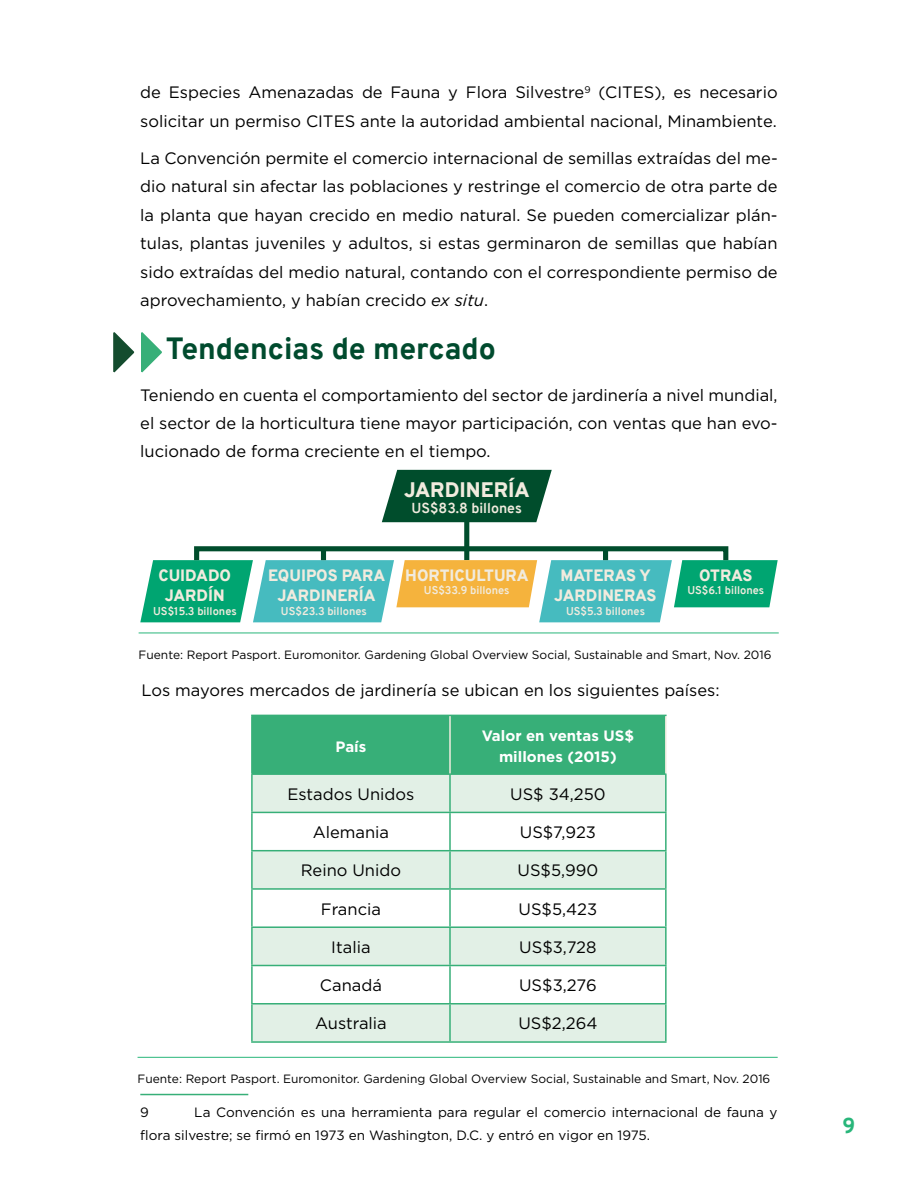
<style>
.page{position:relative;width:918px;height:1188px;background:#fff}
.page>*{position:absolute;margin:0;border:0;box-sizing:border-box;transform-origin:0 0}
.t1{font:800 30px "Overpass";color:#004b2e}
.t2{font:800 21px "Overpass";color:#28b67a}
.t3{font:900 20.55px "Overpass";color:#f1ebde}
.t4{font:16.5px/28.5px "Gotham";color:#000;text-align:justify}
.t5{font:900 16.05px/19.2px "Overpass";color:#f1ebde;text-align:center}
.t6{font:700 15px/21px "Gotham";color:#fff;text-align:center}
.t7{font:700 14.1px "Overpass";color:#f1ebde}
.t8{font:13.5px/22.5px "Gotham";color:#000}
.t9{font:12px "Gotham";color:#000}
.t10{font:700 11.1px "Overpass";color:#f1ebde}
.s1{font-style:italic}
</style>
<div class="page">
<hr style="left:140px;top:1094px;width:108px;height:1px;background:#37af78">
<svg style="left:113px;top:332px;width:21px;height:40px"></svg>
<svg style="left:141px;top:332px;width:21px;height:40px"></svg>
<div style="left:464px;top:513px;width:5px;height:47px;background:#004d2c"></div>
<svg style="left:382px;top:470px;width:170px;height:52px;background:#175d3f"></svg>
<svg style="left:140px;top:560px;width:638px;height:62px"></svg>
<div style="left:194px;top:546px;width:534px;height:17px;border:5px solid #004d2c"></div>
<div style="left:603px;top:549px;width:5px;height:11px;background:#004d2c"></div>
<div style="left:321px;top:549px;width:5px;height:11px;background:#004d2c"></div>
<hr style="left:139px;top:633px;width:640px;height:1px;background:#28b67a">
<hr style="left:138px;top:1057px;width:640px;height:1px;background:#28b67a">
<div style="left:253px;top:716px;width:412px;height:57px;background:#37af78"></div>
<svg style="left:253px;top:775px;width:412px;height:266px;fill:#e2f0e6"></svg>
<hr style="left:251px;top:715px;width:199px;height:1px;background:#37af78">
<hr style="left:251px;top:716px;width:2px;height:57px;background:#37af78">
<hr style="left:450px;top:715px;width:217px;height:1px;background:#37af78">
<hr style="left:251px;top:773px;width:199px;height:2px;background:#37af78">
<hr style="left:251px;top:775px;width:2px;height:37px;background:#37af78">
<hr style="left:450px;top:773px;width:217px;height:2px;background:#37af78">
<hr style="left:449px;top:775px;width:2px;height:37px;background:#37af78">
<hr style="left:665px;top:775px;width:2px;height:37px;background:#37af78">
<hr style="left:251px;top:812px;width:199px;height:1px;background:#37af78">
<hr style="left:251px;top:813px;width:2px;height:37px;background:#37af78">
<hr style="left:450px;top:812px;width:217px;height:1px;background:#37af78">
<hr style="left:449px;top:813px;width:2px;height:37px;background:#37af78">
<hr style="left:665px;top:813px;width:2px;height:37px;background:#37af78">
<hr style="left:251px;top:850px;width:199px;height:1px;background:#37af78">
<hr style="left:251px;top:851px;width:2px;height:37px;background:#37af78">
<hr style="left:450px;top:850px;width:217px;height:1px;background:#37af78">
<hr style="left:449px;top:851px;width:2px;height:37px;background:#37af78">
<hr style="left:665px;top:851px;width:2px;height:37px;background:#37af78">
<hr style="left:251px;top:888px;width:199px;height:2px;background:#37af78">
<hr style="left:251px;top:890px;width:2px;height:36px;background:#37af78">
<hr style="left:450px;top:888px;width:217px;height:2px;background:#37af78">
<hr style="left:449px;top:890px;width:2px;height:36px;background:#37af78">
<hr style="left:665px;top:890px;width:2px;height:36px;background:#37af78">
<hr style="left:251px;top:926px;width:199px;height:2px;background:#37af78">
<hr style="left:251px;top:928px;width:2px;height:37px;background:#37af78">
<hr style="left:450px;top:926px;width:217px;height:2px;background:#37af78">
<hr style="left:449px;top:928px;width:2px;height:37px;background:#37af78">
<hr style="left:665px;top:928px;width:2px;height:37px;background:#37af78">
<hr style="left:251px;top:965px;width:199px;height:1px;background:#37af78">
<hr style="left:251px;top:966px;width:2px;height:37px;background:#37af78">
<hr style="left:450px;top:965px;width:217px;height:1px;background:#37af78">
<hr style="left:449px;top:966px;width:2px;height:37px;background:#37af78">
<hr style="left:665px;top:966px;width:2px;height:37px;background:#37af78">
<hr style="left:251px;top:1003px;width:199px;height:2px;background:#37af78">
<hr style="left:251px;top:1005px;width:2px;height:36px;background:#37af78">
<hr style="left:450px;top:1003px;width:217px;height:2px;background:#37af78">
<hr style="left:449px;top:1005px;width:2px;height:36px;background:#37af78">
<hr style="left:665px;top:1005px;width:2px;height:36px;background:#37af78">
<hr style="left:251px;top:1041px;width:199px;height:2px;background:#37af78">
<hr style="left:450px;top:1041px;width:217px;height:2px;background:#37af78">
<hr style="left:449px;top:716px;width:2px;height:57px;background:#f0ebdf">
<hr style="left:665px;top:716px;width:2px;height:57px;background:#f0ebdf">
<p class="t4" style="left:140px;top:78px;width:639px">de Especies Amenazadas de Fauna y Flora Silvestre<sup>9</sup> (CITES), es necesario solicitar un permiso CITES ante la autoridad ambiental nacional, Minambiente.</p>
<p class="t4" style="left:140px;top:143px;width:639px">La Convención permite el comercio internacional de semillas extraídas del me&shy;dio natural sin afectar las poblaciones y restringe el comercio de otra parte de la planta que hayan crecido en medio natural. Se pueden comercializar plán&shy;tulas, plantas juveniles y adultos, si estas germinaron de semillas que habían sido extraídas del medio natural, contando con el correspondiente permiso de aprovechamiento, y habían crecido <span class="s1">ex situ</span>.</p>
<h1 class="t1" style="left:166px;top:327px;width:331px">Tendencias de mercado</h1>
<p class="t4" style="left:140px;top:380px;width:639px">Teniendo en cuenta el comportamiento del sector de jardinería a nivel mundial, el sector de la horticultura tiene mayor participación, con ventas que han evo&shy;lucionado de forma creciente en el tiempo.</p>
<p class="t5" style="left:159px;top:566px;width:74px">CUIDADO<br>JARDÍN</p>
<p class="t10" style="left:153px;top:603px;width:85px">US$15.3 billones</p>
<p class="t3" style="left:404px;top:475px;width:127px">JARDINERÍA</p>
<p class="t7" style="left:412px;top:498px;width:112px">US$83.8 billones</p>
<p class="t5" style="left:268px;top:566px;width:119px">EQUIPOS PARA<br>JARDINERÍA</p>
<p class="t10" style="left:281px;top:603px;width:87px">US$23.3 billones</p>
<p class="t5" style="left:405px;top:566px;width:125px">HORTICULTURA</p>
<p class="t10" style="left:424px;top:582px;width:87px">US$33.9 billones</p>
<p class="t5" style="left:554px;top:566px;width:104px">MATERAS Y<br>JARDINERAS</p>
<p class="t10" style="left:566px;top:603px;width:81px">US$5.3 billones</p>
<p class="t5" style="left:699px;top:566px;width:55px">OTRAS</p>
<p class="t10" style="left:687px;top:582px;width:78px">US$6.1 billones</p>
<p class="t9" style="left:139px;top:647px;width:634px">Fuente: Report Pasport. Euromonitor. Gardening Global Overview Social, Sustainable and Smart, Nov. 2016</p>
<p class="t4" style="left:141px;top:675px;width:580px">Los mayores mercados de jardinería se ubican en los siguientes países:</p>
<p class="t6" style="left:336px;top:736px;width:32px">País</p>
<p class="t6" style="left:482px;top:725px;width:154px">Valor en ventas US$ millones (2015)</p>
<p class="t4" style="left:287px;top:779px;width:128px">Estados Unidos</p>
<p class="t4" style="left:510px;top:779px;width:97px">US$ 34,250</p>
<p class="t4" style="left:313px;top:818px;width:78px">Alemania</p>
<p class="t4" style="left:520px;top:818px;width:78px">US$7,923</p>
<p class="t4" style="left:301px;top:856px;width:102px">Reino Unido</p>
<p class="t4" style="left:517px;top:856px;width:82px">US$5,990</p>
<p class="t4" style="left:321px;top:894px;width:62px">Francia</p>
<p class="t4" style="left:519px;top:894px;width:80px">US$5,423</p>
<p class="t4" style="left:331px;top:933px;width:41px">Italia</p>
<p class="t4" style="left:519px;top:933px;width:79px">US$3,728</p>
<p class="t4" style="left:320px;top:971px;width:63px">Canadá</p>
<p class="t4" style="left:519px;top:971px;width:79px">US$3,276</p>
<p class="t4" style="left:315px;top:1009px;width:73px">Australia</p>
<p class="t4" style="left:518px;top:1009px;width:81px">US$2,264</p>
<p class="t9" style="left:138px;top:1071px;width:634px">Fuente: Report Pasport. Euromonitor. Gardening Global Overview Social, Sustainable and Smart, Nov. 2016</p>
<p class="t8" style="left:140px;top:1101px;width:639px;text-indent:54px">La Convención es una herramienta para regular el comercio internacional de fauna y flora silvestre; se firmó en 1973 en Washington, D.C. y entró en vigor en 1975.</p>
<p class="t8" style="left:140px;top:1101px;width:10px">9</p>
<p class="t2" style="left:842px;top:1110px;width:14px">9</p>
</div>
